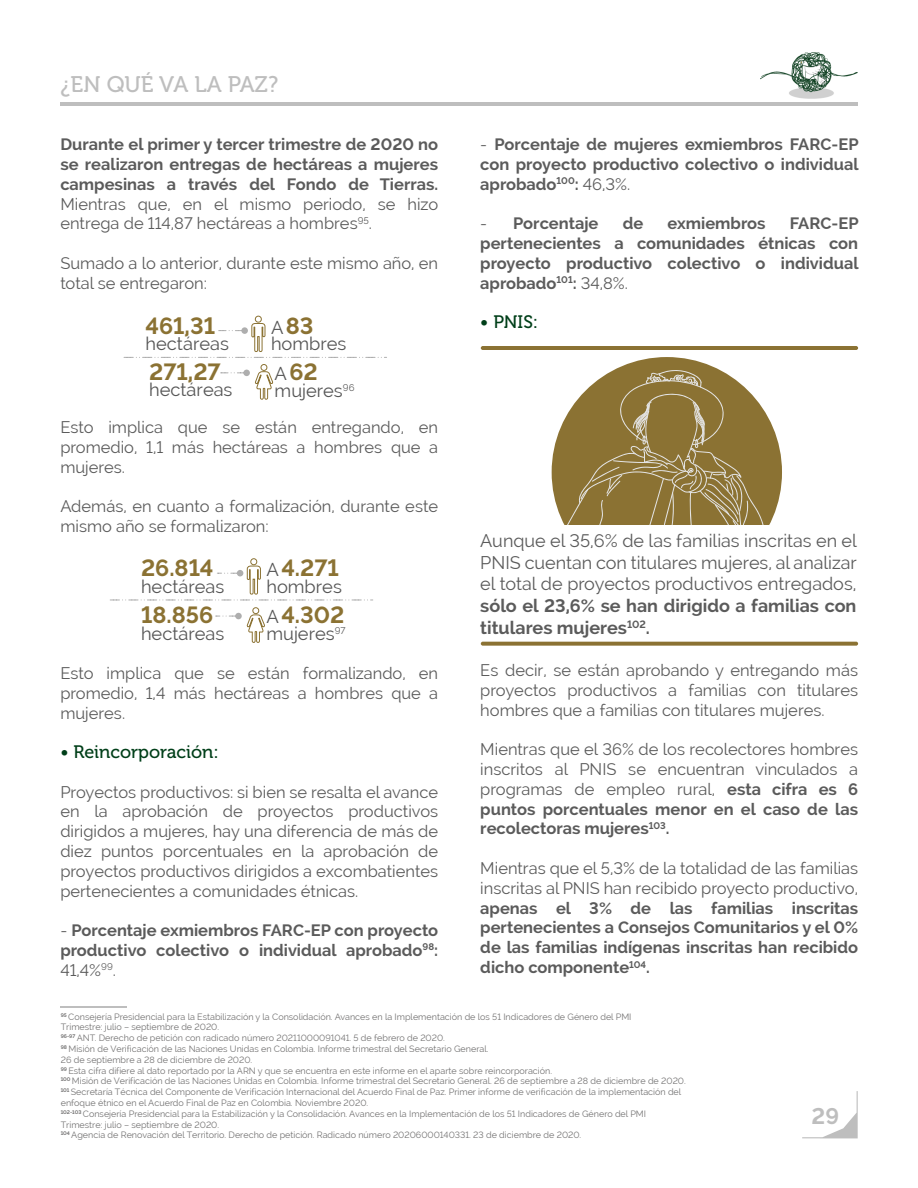
<style>
.page{position:relative;width:918px;height:1188px;background:#fff}
.page>*{position:absolute;margin:0;border:0;box-sizing:border-box;transform-origin:0 0}
.t1{font:700 23.25px "Raleway";color:#8b7233}
.t2{font:22.5px "Museo 500";color:#bebebe}
.t3{font:700 22.5px "Raleway";color:#bebebe}
.t4{font:18.3px "Raleway";color:#565656}
.t5{font:18px/21.6px "Raleway";color:#5b5b5b;text-align:justify}
.t6{font:700 18px/21.6px "Raleway";color:#5b5b5b}
.t7{font:18px "Museo 500";color:#003f19}
.t8{font:16.5px/19.8px "Raleway";color:#5b5b5b;text-align:justify}
.t9{font:700 16.5px/19.8px "Raleway";color:#5b5b5b;text-align:justify}
.t10{font:9px/10.8px "Raleway";color:#747373}
.s1{font-weight:400;font-size:18.3px;color:#565656}
.s2{font-weight:400}
.s3{font-weight:700}
</style>
<div class="page">
<svg style="left:802px;top:1091px;width:56px;height:47px"></svg>
<hr style="left:60px;top:102px;width:798px;height:3px;background:#bebebe">
<img style="left:760px;top:53px;width:98px;height:46px">
<div style="left:243px;top:370px;width:7px;height:6px;background:#aeaeae;border-radius:50%"></div>
<svg style="left:221px;top:372px;width:22px;height:1px"></svg>
<svg style="left:255px;top:364px;width:19px;height:36px"></svg>
<svg style="left:124px;top:315px;width:263px;height:43px"></svg>
<div style="left:235px;top:613px;width:7px;height:6px;background:#aeaeae;border-radius:50%"></div>
<svg style="left:216px;top:616px;width:19px;height:1px"></svg>
<svg style="left:247px;top:607px;width:18px;height:36px"></svg>
<svg style="left:110px;top:558px;width:263px;height:43px"></svg>
<hr style="left:61px;top:1006px;width:66px;height:1px;background:#bebebe">
<svg style="left:552px;top:357px;width:230px;height:167px"></svg>
<hr style="left:481px;top:346px;width:377px;height:4px;background:#8b7233;border-radius:2px">
<svg style="left:481px;top:642px;width:377px;height:4px;background:#947e44"></svg>
<h2 class="t2" style="left:60px;top:72px;width:219px">¿EN QUÉ VA LA PAZ?</h2>
<h3 class="t9" style="left:60px;top:135px;width:379px">Durante el primer y tercer trimestre de 2020 no se realizaron entregas de hectáreas a mujeres campesinas a través del Fondo de Tierras.</h3>
<h3 class="t8" style="left:60px;top:194px;width:379px">Mientras que, en el mismo periodo, se hizo entrega de 114,87 hectáreas a hombres<sup>95</sup>.</h3>
<h3 class="t8" style="left:60px;top:253px;width:379px">Sumado a lo anterior, durante este mismo año, en total se entregaron:</h3>
<h1 class="t1" style="left:146px;top:312px;width:71px">461,31</h1>
<h3 class="t4" style="left:146px;top:333px;width:85px">hectáreas</h3>
<h1 class="t1" style="left:149px;top:359px;width:73px">271,27</h1>
<h3 class="t4" style="left:149px;top:379px;width:85px">hectáreas</h3>
<h1 class="t1" style="left:271px;top:312px;width:44px"><span class="s1">A</span>83</h1>
<h3 class="t4" style="left:271px;top:333px;width:77px">hombres</h3>
<h1 class="t1" style="left:275px;top:359px;width:45px"><span class="s1">A</span>62</h1>
<h3 class="t4" style="left:275px;top:380px;width:81px">mujeres<sup>96</sup></h3>
<h3 class="t8" style="left:60px;top:417px;width:379px">Esto implica que se están entregando, en promedio, 1,1 más hectáreas a hombres que a mujeres.</h3>
<h3 class="t8" style="left:60px;top:496px;width:379px">Además, en cuanto a formalización, durante este mismo año se formalizaron:</h3>
<h1 class="t1" style="left:141px;top:555px;width:74px">26.814</h1>
<h3 class="t4" style="left:141px;top:576px;width:85px">hectáreas</h3>
<h1 class="t1" style="left:266px;top:555px;width:74px"><span class="s1">A</span>4.271</h1>
<h3 class="t4" style="left:266px;top:576px;width:77px">hombres</h3>
<h1 class="t1" style="left:266px;top:602px;width:79px"><span class="s1">A</span>4.302</h1>
<h3 class="t4" style="left:266px;top:623px;width:81px">mujeres<sup>97</sup></h3>
<h1 class="t1" style="left:141px;top:602px;width:74px">18.856</h1>
<h3 class="t4" style="left:141px;top:623px;width:85px">hectáreas</h3>
<h3 class="t8" style="left:60px;top:664px;width:379px">Esto implica que se están formalizando, en promedio, 1,4 más hectáreas a hombres que a mujeres.</h3>
<h3 class="t7" style="left:60px;top:742px;width:160px">• Reincorporación:</h3>
<p class="t8" style="left:60px;top:782px;width:379px">Proyectos productivos: si bien se resalta el avance en la aprobación de proyectos productivos dirigidos a mujeres, hay una diferencia de más de diez puntos porcentuales en la aprobación de proyectos productivos dirigidos a excombatientes pertenecientes a comunidades étnicas.</p>
<h3 class="t9" style="left:60px;top:921px;width:379px"><span class="s2">-</span> Porcentaje exmiembros FARC-EP con proyecto productivo colectivo o individual aprobado<sup>98</sup>:<br><span class="s2">41,4%</span><sup>99</sup><span class="s2">.</span></h3>
<h3 class="t9" style="left:480px;top:135px;width:380px"><span class="s2">-</span> Porcentaje de mujeres exmiembros FARC-EP con proyecto productivo colectivo o individual aprobado<sup>100</sup>: <span class="s2">46,3%.</span></h3>
<h3 class="t9" style="left:480px;top:214px;width:120px"><span class="s2">-</span> Porcentaje</h3>
<h3 class="t9" style="left:623px;top:214px;width:22px">de</h3>
<h3 class="t9" style="left:668px;top:214px;width:99px">exmiembros</h3>
<h3 class="t9" style="left:480px;top:214px;width:380px;text-indent:309px">FARC-EP pertenecientes a comunidades étnicas con proyecto productivo colectivo o individual aprobado<sup>101</sup>: <span class="s2">34,8%.</span></h3>
<h3 class="t7" style="left:480px;top:312px;width:59px">• PNIS:</h3>
<h3 class="t5" style="left:480px;top:530px;width:378px">Aunque el 35,6% de las familias inscritas en el PNIS cuentan con titulares mujeres, al analizar el total de proyectos productivos entregados,</h3>
<h3 class="t6" style="left:480px;top:595px;width:378px">sólo el 23,6% se han dirigido a familias con titulares mujeres<sup>102</sup>.</h3>
<h3 class="t8" style="left:480px;top:660px;width:379px">Es decir, se están aprobando y entregando más proyectos productivos a familias con titulares hombres que a familias con titulares mujeres.</h3>
<h3 class="t8" style="left:480px;top:739px;width:379px">Mientras que el 36% de los recolectores hombres inscritos al PNIS se encuentran vinculados a programas de empleo rural, <span class="s3">esta cifra es 6 puntos porcentuales menor en el caso de las recolectoras mujeres</span><sup>103</sup><span class="s3">.</span></h3>
<h3 class="t8" style="left:480px;top:858px;width:379px">Mientras que el 5,3% de la totalidad de las familias inscritas al PNIS han recibido proyecto productivo,</h3>
<h3 class="t9" style="left:480px;top:898px;width:379px">apenas el 3% de las familias inscritas pertenecientes a Consejos Comunitarios y el 0% de las familias indígenas inscritas han recibido dicho componente<sup>104</sup>.</h3>
<p class="t10" style="left:61px;top:1011px;width:626px"><sup>95</sup> Consejería Presidencial para la Estabilización y la Consolidación. Avances en la Implementación de los 51 Indicadores de Género del PMI<br>Trimestre: julio – septiembre de 2020.<br><sup>96-97</sup> ANT. Derecho de petición con radicado número 20211000091041. 5 de febrero de 2020.<br><sup>98</sup> Misión de Verificación de las Naciones Unidas en Colombia. Informe trimestral del Secretario General.<br>26 de septiembre a 28 de diciembre de 2020.<br><sup>99</sup> Esta cifra difiere al dato reportado por la ARN y que se encuentra en este informe en el aparte sobre reincorporación.<br><sup>100</sup> Misión de Verificación de las Naciones Unidas en Colombia. Informe trimestral del Secretario General. 26 de septiembre a 28 de diciembre de 2020.<br><sup>101</sup> Secretaría Técnica del Componente de Verificación Internacional del Acuerdo Final de Paz. Primer informe de verificación de la implementación del enfoque étnico en el Acuerdo Final de Paz en Colombia. Noviembre 2020.<br><sup>102-103</sup> Consejería Presidencial para la Estabilización y la Consolidación. Avances en la Implementación de los 51 Indicadores de Género del PMI Trimestre: julio – septiembre de 2020.<br><sup>104</sup> Agencia de Renovación del Territorio. Derecho de petición. Radicado número 20206000140331. 23 de diciembre de 2020.</p>
<h2 class="t3" style="left:812px;top:1103px;width:29px">29</h2>
</div>
